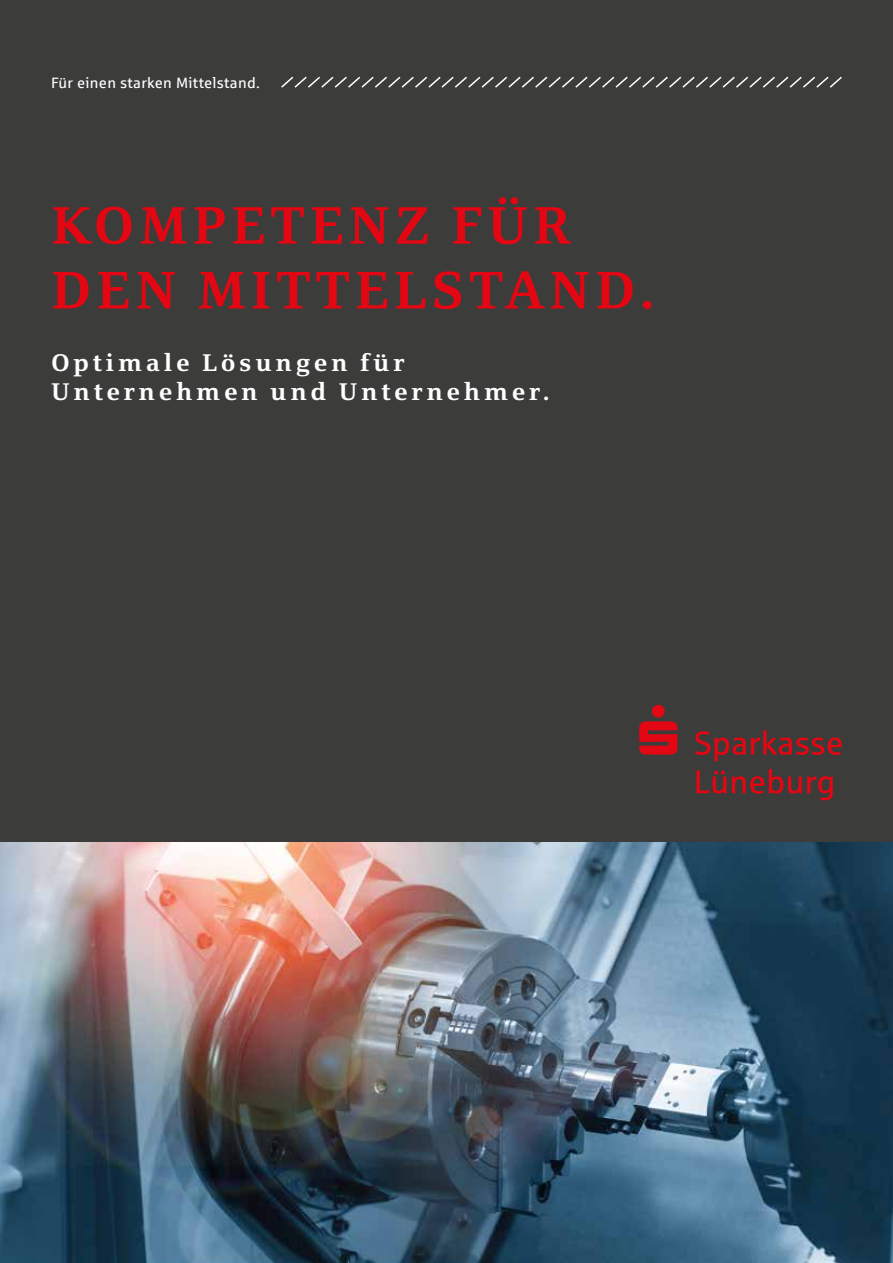
<style>
.page{position:relative;width:893px;height:1263px;background:#fff}
.page>*{position:absolute;margin:0;border:0;box-sizing:border-box;transform-origin:0 0}
.t1{font:700 52.5px/64.8px "Sparkasse Serif";letter-spacing:.09em;color:#e30613}
.t2{font:700 24px/28.8px "Sparkasse Serif";letter-spacing:.15em;color:#fff}
.t3{font:15px "Sparkasse Rg";letter-spacing:.02em;color:#fff}
</style>
<div class="page">
<div style="left:0;top:0;width:893px;height:842px;background:#3c3c3b"></div>
<img style="left:0;top:842px;width:893px;height:421px">
<svg style="left:639px;top:705px;width:38px;height:49px"></svg>
<svg style="left:695px;top:730px;width:147px;height:31px"></svg>
<svg style="left:696px;top:770px;width:30px;height:24px"></svg>
<svg style="left:732px;top:769px;width:101px;height:31px"></svg>
<svg style="left:281px;top:76px;width:561px;height:12px"></svg>
<p class="t3" style="left:51px;top:73px;width:210px">Für einen starken Mittelstand.</p>
<h1 class="t1" style="left:51px;top:192px;width:604px">KOMPETENZ FÜR<br>DEN MITTELSTAND.</h1>
<p class="t2" style="left:51px;top:348px;width:500px">Optimale Lösungen für<br>Unternehmen und Unternehmer.</p>
</div>
